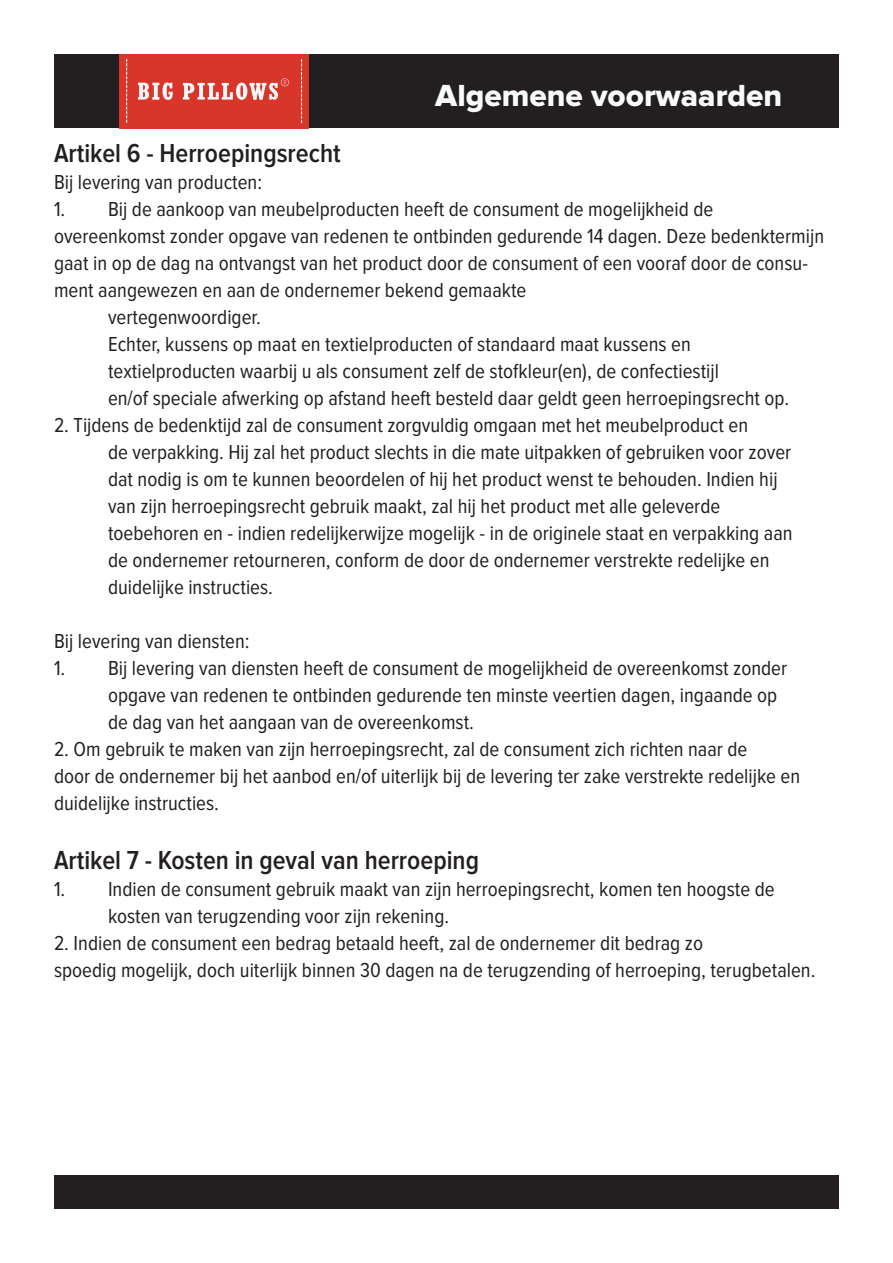
<style>
.page{position:relative;width:893px;height:1263px;background:#fff}
.page>*{position:absolute;margin:0;border:0;box-sizing:border-box;transform-origin:0 0}
.t1{font:31.65px "Proxima Nova Extrabld";color:#f9fafa}
.t2{font:600 27px "Proxima Nova Cond";color:#231f20}
.t3{font:21px/27px "Proxima Nova Cond";color:#231f20}
</style>
<div class="page">
<div style="left:54px;top:54px;width:785px;height:74px;background:#231f20"></div>
<div style="left:119px;top:54px;width:190px;height:74px;background:#d9362b"></div>
<svg style="left:183px;top:78px;width:106px;height:22px"></svg>
<svg style="left:138px;top:82px;width:35px;height:18px"></svg>
<svg style="left:301px;top:59px;width:1px;height:64px"></svg>
<svg style="left:126px;top:58px;width:1px;height:65px"></svg>
<div style="left:54px;top:1175px;width:785px;height:34px;background:#231f20"></div>
<h1 class="t1" style="left:435px;top:81px;width:349px">Algemene voorwaarden</h1>
<p class="t2" style="left:54px;top:140px;width:288px">Artikel 6 - Herroepingsrecht</p>
<p class="t3" style="left:54px;top:169px;width:210px">Bij levering van producten:</p>
<p class="t3" style="left:54px;top:196px;width:661px">1. Bij de aankoop van meubelproducten heeft de consument de mogelijkheid de</p>
<p class="t3" style="left:54px;top:223px;width:772px">overeenkomst zonder opgave van redenen te ontbinden gedurende 14 dagen. Deze bedenktermijn gaat in op de dag na ontvangst van het product door de consument of een vooraf door de consu&shy;ment aangewezen en aan de ondernemer bekend gemaakte</p>
<p class="t3" style="left:108px;top:304px;width:154px">vertegenwoordiger.</p>
<p class="t3" style="left:108px;top:331px;width:584px">Echter, kussens op maat en textielproducten of standaard maat kussens en</p>
<p class="t3" style="left:108px;top:358px;width:612px">textielproducten waarbij u als consument zelf de stofkleur(en), de confectiestijl</p>
<p class="t3" style="left:108px;top:385px;width:683px">en/of speciale afwerking op afstand heeft besteld daar geldt geen herroepingsrecht op.</p>
<p class="t3" style="left:54px;top:412px;width:696px">2. Tijdens de bedenktijd zal de consument zorgvuldig omgaan met het meubelproduct en</p>
<p class="t3" style="left:108px;top:439px;width:685px">de verpakking. Hij zal het product slechts in die mate uitpakken of gebruiken voor zover</p>
<p class="t3" style="left:108px;top:466px;width:671px">dat nodig is om te kunnen beoordelen of hij het product wenst te behouden. Indien hij</p>
<p class="t3" style="left:108px;top:493px;width:614px">van zijn herroepingsrecht gebruik maakt, zal hij het product met alle geleverde</p>
<p class="t3" style="left:108px;top:520px;width:686px">toebehoren en - indien redelijkerwijze mogelijk - in de originele staat en verpakking aan</p>
<p class="t3" style="left:108px;top:547px;width:663px">de ondernemer retourneren, conform de door de ondernemer verstrekte redelijke en</p>
<p class="t3" style="left:108px;top:574px;width:167px">duidelijke instructies.</p>
<p class="t3" style="left:54px;top:628px;width:197px">Bij levering van diensten:</p>
<p class="t3" style="left:54px;top:655px;width:735px">1. Bij levering van diensten heeft de consument de mogelijkheid de overeenkomst zonder</p>
<p class="t3" style="left:108px;top:682px;width:671px">opgave van redenen te ontbinden gedurende ten minste veertien dagen, ingaande op</p>
<p class="t3" style="left:108px;top:709px;width:368px">de dag van het aangaan van de overeenkomst.</p>
<p class="t3" style="left:54px;top:736px;width:695px">2. Om gebruik te maken van zijn herroepingsrecht, zal de consument zich richten naar de</p>
<p class="t3" style="left:54px;top:763px;width:748px">door de ondernemer bij het aanbod en/of uiterlijk bij de levering ter zake verstrekte redelijke en duidelijke instructies.</p>
<p class="t2" style="left:54px;top:848px;width:427px">Artikel 7 - Kosten in geval van herroeping</p>
<p class="t3" style="left:54px;top:876px;width:722px">1. Indien de consument gebruik maakt van zijn herroepingsrecht, komen ten hoogste de</p>
<p class="t3" style="left:108px;top:903px;width:343px">kosten van terugzending voor zijn rekening.</p>
<p class="t3" style="left:54px;top:930px;width:651px">2. Indien de consument een bedrag betaald heeft, zal de ondernemer dit bedrag zo</p>
<p class="t3" style="left:54px;top:957px;width:763px">spoedig mogelijk, doch uiterlijk binnen 30 dagen na de terugzending of herroeping, terugbetalen.</p>
</div>
